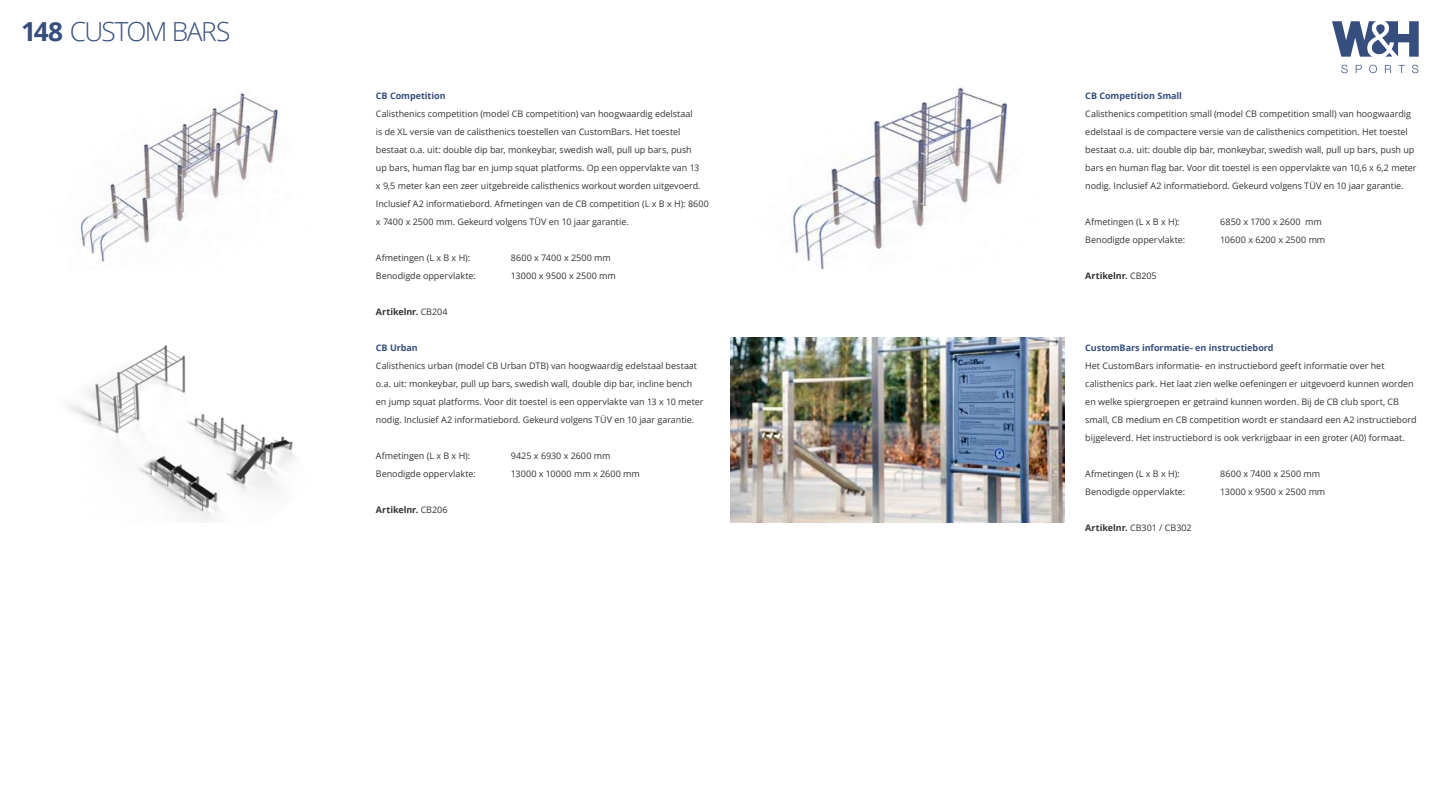
<style>
.page{position:relative;width:1440px;height:810px;background:#fff}
.page>*{position:absolute;margin:0;border:0;box-sizing:border-box;transform-origin:0 0}
.t1{font:300 26.25px "Open Sans";letter-spacing:-.055em;color:#364e7d}
.t2{font:9px/18px "Open Sans";letter-spacing:-.005em;color:#333}
.t3{font:700 9px "Open Sans";letter-spacing:-.005em;color:#364e7d}
.t4{font:700 9px "Open Sans";letter-spacing:-.005em;color:#333}
.s1{font-weight:700}
.s2{font-weight:400}
</style>
<div class="page">
<svg style="left:1341px;top:65px;width:7px;height:8px"></svg>
<svg style="left:1356px;top:65px;width:6px;height:8px"></svg>
<svg style="left:1369px;top:65px;width:8px;height:8px"></svg>
<svg style="left:1385px;top:65px;width:6px;height:8px"></svg>
<svg style="left:1398px;top:65px;width:7px;height:8px"></svg>
<svg style="left:1412px;top:65px;width:6px;height:8px"></svg>
<svg style="left:1332px;top:21px;width:87px;height:36px"></svg>
<img style="left:80px;top:92px;width:200px;height:170px">
<img style="left:69px;top:345px;width:225px;height:177px">
<img style="left:790px;top:85px;width:217px;height:185px">
<img style="left:731px;top:338px;width:333px;height:184px">
<h1 class="t1" style="left:21px;top:14px;width:211px"><span class="s1">148</span> CUSTOM BARS</h1>
<p class="t3" style="left:376px;top:89px;width:71px">CB Competition</p>
<p class="t2" style="left:376px;top:105px;width:335px">Calisthenics competition (model CB competition) van hoogwaardig edelstaal<br>is de XL versie van de calisthenics toestellen van CustomBars. Het toestel bestaat o.a. uit: double dip bar, monkeybar, swedish wall, pull up bars, push<br>up bars, human flag bar en jump squat platforms. Op een oppervlakte van 13<br>x 9,5 meter kan een zeer uitgebreide calisthenics workout worden uitgevoerd.<br>Inclusief A2 informatiebord. Afmetingen van de CB competition (L x B x H): 8600 x 7400 x 2500 mm. Gekeurd volgens TÜV en 10 jaar garantie.</p>
<p class="t2" style="left:376px;top:249px;width:96px">Afmetingen (L x B x H):</p>
<p class="t2" style="left:511px;top:249px;width:102px">8600 x 7400 x 2500 mm</p>
<p class="t2" style="left:376px;top:267px;width:101px">Benodigde oppervlakte:</p>
<p class="t2" style="left:511px;top:267px;width:107px">13000 x 9500 x 2500 mm</p>
<p class="t4" style="left:376px;top:305px;width:73px">Artikelnr. <span class="s2">CB204</span></p>
<p class="t3" style="left:376px;top:341px;width:43px">CB Urban</p>
<p class="t2" style="left:376px;top:357px;width:329px">Calisthenics urban (model CB Urban DTB) van hoogwaardig edelstaal bestaat o.a. uit: monkeybar, pull up bars, swedish wall, double dip bar, incline bench en jump squat platforms. Voor dit toestel is een oppervlakte van 13 x 10 meter nodig. Inclusief A2 informatiebord. Gekeurd volgens TÜV en 10 jaar garantie.</p>
<p class="t2" style="left:376px;top:447px;width:96px">Afmetingen (L x B x H):</p>
<p class="t2" style="left:511px;top:447px;width:101px">9425 x 6930 x 2600 mm</p>
<p class="t2" style="left:376px;top:465px;width:101px">Benodigde oppervlakte:</p>
<p class="t2" style="left:511px;top:465px;width:131px">13000 x 10000 mm x 2600 mm</p>
<p class="t4" style="left:376px;top:503px;width:73px">Artikelnr. <span class="s2">CB206</span></p>
<p class="t3" style="left:1085px;top:89px;width:98px">CB Competition Small</p>
<p class="t2" style="left:1085px;top:105px;width:333px">Calisthenics competition small (model CB competition small) van hoogwaardig edelstaal is de compactere versie van de calisthenics competition. Het toestel bestaat o.a. uit: double dip bar, monkeybar, swedish wall, pull up bars, push up bars en human flag bar. Voor dit toestel is een oppervlakte van 10,6 x 6,2 meter nodig. Inclusief A2 informatiebord. Gekeurd volgens TÜV en 10 jaar garantie.</p>
<p class="t2" style="left:1085px;top:213px;width:96px">Afmetingen (L x B x H):</p>
<p class="t2" style="left:1220px;top:213px;width:103px">6850 x 1700 x 2600 mm</p>
<p class="t2" style="left:1085px;top:231px;width:101px">Benodigde oppervlakte:</p>
<p class="t2" style="left:1220px;top:231px;width:107px">10600 x 6200 x 2500 mm</p>
<p class="t4" style="left:1085px;top:269px;width:73px">Artikelnr. <span class="s2">CB205</span></p>
<p class="t3" style="left:1085px;top:341px;width:190px">CustomBars informatie- en instructiebord</p>
<p class="t2" style="left:1085px;top:357px;width:333px">Het CustomBars informatie- en instructiebord geeft informatie over het calisthenics park. Het laat zien welke oefeningen er uitgevoerd kunnen worden en welke spiergroepen er getraind kunnen worden. Bij de CB club sport, CB small, CB medium en CB competition wordt er standaard een A2 instructiebord bijgeleverd. Het instructiebord is ook verkrijgbaar in een groter (A0) formaat.</p>
<p class="t2" style="left:1085px;top:465px;width:96px">Afmetingen (L x B x H):</p>
<p class="t2" style="left:1220px;top:465px;width:102px">8600 x 7400 x 2500 mm</p>
<p class="t2" style="left:1085px;top:483px;width:101px">Benodigde oppervlakte:</p>
<p class="t2" style="left:1220px;top:483px;width:107px">13000 x 9500 x 2500 mm</p>
<p class="t2" style="left:1085px;top:519px;width:108px"><span class="s1">Artikelnr.</span> CB301 / CB302</p>
</div>
